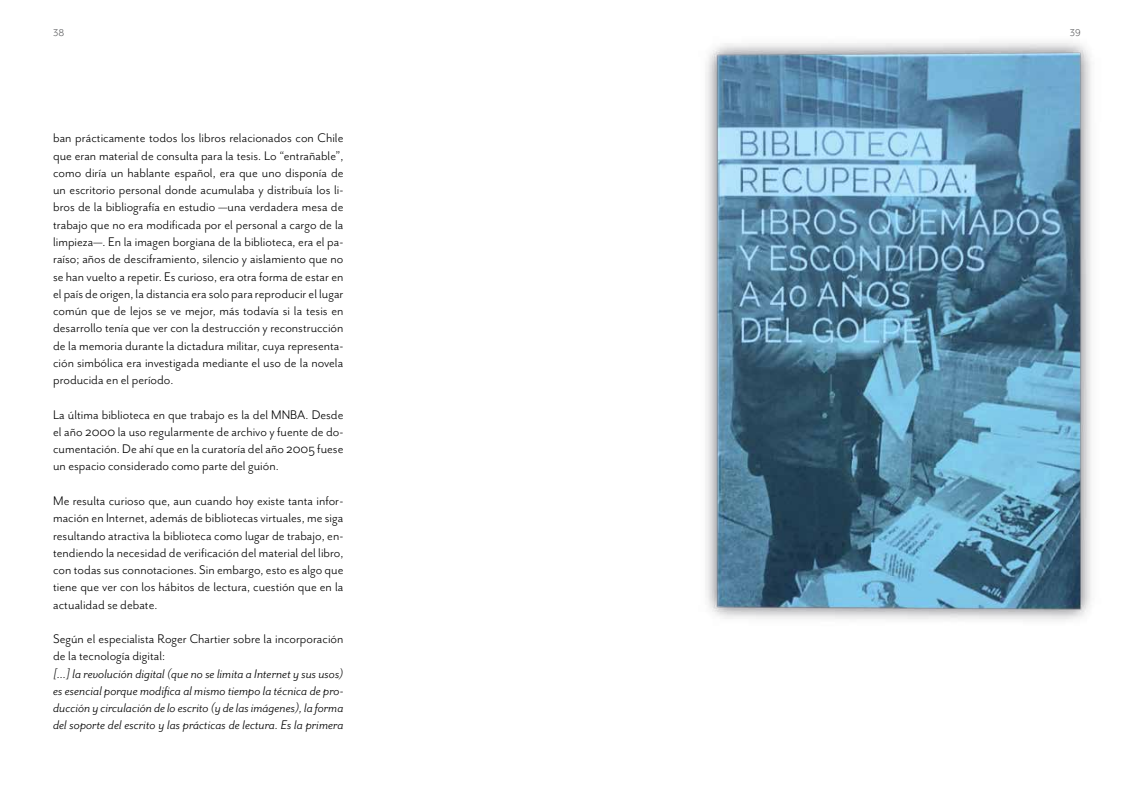
<style>
.page{position:relative;width:1134px;height:798px;background:#fff}
.page>*{position:absolute;margin:0;border:0;box-sizing:border-box;transform-origin:0 0}
.t1{font:14.38px/17.2px "Mr Eaves San OT";color:#000;text-align:justify}
.t2{font:italic 14.38px/17.2px "Mr Eaves San OT";color:#000;text-align:justify}
.t3{font:11.25px "Mr Eaves Mod OT";color:#58595b}
</style>
<div class="page">
<img style="left:705px;top:42px;width:386px;height:579px">
<p class="t3" style="left:53px;top:27px;width:13px">38</p>
<p class="t3" style="left:1070px;top:27px;width:12px">39</p>
<p class="t1" style="left:53px;top:130px;width:292px">ban prácticamente todos los libros relacionados con Chile que eran material de consulta para la tesis. Lo “entrañable”, como diría un hablante español, era que uno disponía de un escritorio personal donde acumulaba y distribuía los li&shy;bros de la bibliografía en estudio —una verdadera mesa de trabajo que no era modificada por el personal a cargo de la limpieza—. En la imagen borgiana de la biblioteca, era el pa&shy;raíso; años de desciframiento, silencio y aislamiento que no se han vuelto a repetir. Es curioso, era otra forma de estar en el país de origen, la distancia era solo para reproducir el lugar común que de lejos se ve mejor, más todavía si la tesis en desarrollo tenía que ver con la destrucción y reconstrucción de la memoria durante la dictadura militar, cuya representa&shy;ción simbólica era investigada mediante el uso de la novela producida en el período.</p>
<p class="t1" style="left:53px;top:406px;width:292px">La última biblioteca en que trabajo es la del MNBA. Desde el año 2000 la uso regularmente de archivo y fuente de do&shy;cumentación. De ahí que en la curatoría del año 2005 fuese un espacio considerado como parte del guión.</p>
<p class="t1" style="left:53px;top:492px;width:292px">Me resulta curioso que, aun cuando hoy existe tanta infor&shy;mación en Internet, además de bibliotecas virtuales, me siga resultando atractiva la biblioteca como lugar de trabajo, en&shy;tendiendo la necesidad de verificación del material del libro, con todas sus connotaciones. Sin embargo, esto es algo que tiene que ver con los hábitos de lectura, cuestión que en la actualidad se debate.</p>
<p class="t1" style="left:53px;top:630px;width:292px">Según el especialista Roger Chartier sobre la incorporación de la tecnología digital:</p>
<p class="t2" style="left:53px;top:664px;width:292px">[…] la revolución digital (que no se limita a Internet y sus usos) es esencial porque modifica al mismo tiempo la técnica de pro&shy;ducción y circulación de lo escrito (y de las imágenes), la forma del soporte del escrito y las prácticas de lectura. Es la primera</p>
</div>
